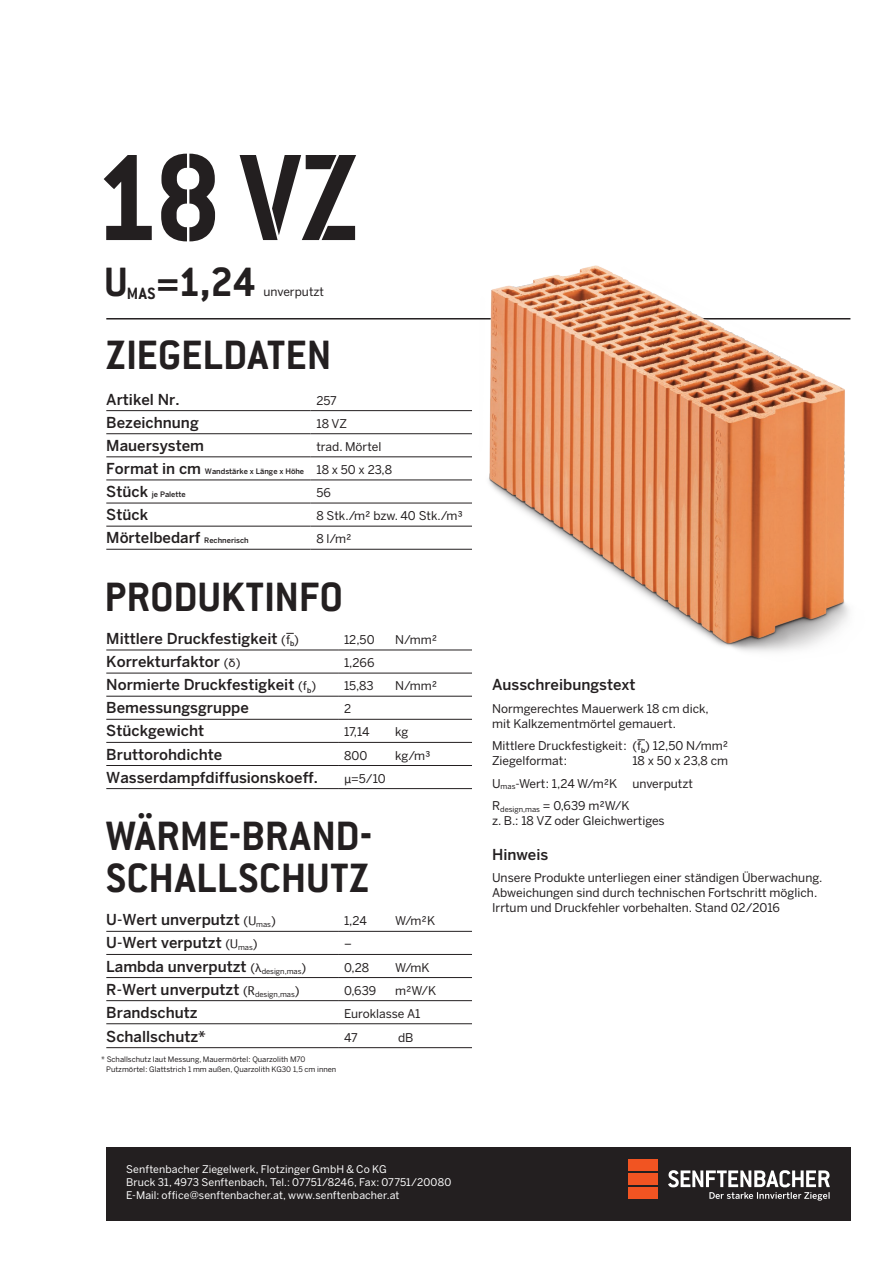
<style>
.page{position:relative;width:893px;height:1263px;background:#fff}
.page>*{position:absolute;margin:0;border:0;box-sizing:border-box;transform-origin:0 0}
.t1{font:135px "OK Stencil";color:#231f20}
.t2{font:700 45px/42px "Conduit ITC";letter-spacing:.005em;color:#231f20}
.t3{font:700 18px "Conduit ITC";color:#231f20}
.t4{font:500 15px "Benton Sans";color:#231f20}
.t5{font:12px/15px "Benton Sans";color:#231f20}
.t6{font:10.5px/12.8px "Benton Sans";letter-spacing:.01em;color:#fff}
.t7{font:7.5px/10.5px "Benton Sans";color:#231f20}
.t8{font:500 7.5px "Benton Sans";color:#231f20}
.s1{font-size:15px}
.s2{font-weight:400;font-size:12px}
.s3{font-size:7.5px}
</style>
<div class="page">
<div style="left:106px;top:1147px;width:744px;height:73px;background:#231f20"></div>
<div style="left:629px;top:1187px;width:29px;height:12px;background:#f15422"></div>
<div style="left:629px;top:1173px;width:29px;height:11px;background:#f15422"></div>
<div style="left:629px;top:1159px;width:29px;height:11px;background:#f15422"></div>
<svg style="left:668px;top:1170px;width:162px;height:30px"></svg>
<hr style="left:106px;top:410px;width:204px;height:1px;background:#231f20">
<hr style="left:310px;top:410px;width:162px;height:1px;background:#231f20">
<hr style="left:106px;top:433px;width:204px;height:1px;background:#231f20">
<hr style="left:310px;top:433px;width:162px;height:1px;background:#231f20">
<hr style="left:106px;top:456px;width:204px;height:1px;background:#231f20">
<hr style="left:310px;top:456px;width:162px;height:1px;background:#231f20">
<hr style="left:106px;top:480px;width:204px;height:1px;background:#231f20">
<hr style="left:310px;top:480px;width:162px;height:1px;background:#231f20">
<hr style="left:106px;top:503px;width:204px;height:1px;background:#231f20">
<hr style="left:310px;top:503px;width:162px;height:1px;background:#231f20">
<hr style="left:106px;top:526px;width:204px;height:1px;background:#231f20">
<hr style="left:310px;top:526px;width:162px;height:1px;background:#231f20">
<hr style="left:106px;top:549px;width:204px;height:1px;background:#231f20">
<hr style="left:310px;top:549px;width:162px;height:1px;background:#231f20">
<hr style="left:106px;top:650px;width:232px;height:1px;background:#231f20">
<hr style="left:338px;top:650px;width:134px;height:1px;background:#231f20">
<hr style="left:106px;top:673px;width:232px;height:1px;background:#231f20">
<hr style="left:338px;top:673px;width:134px;height:1px;background:#231f20">
<hr style="left:106px;top:696px;width:232px;height:1px;background:#231f20">
<hr style="left:338px;top:696px;width:134px;height:1px;background:#231f20">
<hr style="left:106px;top:719px;width:232px;height:1px;background:#231f20">
<hr style="left:338px;top:719px;width:134px;height:1px;background:#231f20">
<hr style="left:106px;top:742px;width:232px;height:1px;background:#231f20">
<hr style="left:338px;top:742px;width:134px;height:1px;background:#231f20">
<hr style="left:106px;top:765px;width:232px;height:1px;background:#231f20">
<hr style="left:338px;top:765px;width:134px;height:1px;background:#231f20">
<hr style="left:106px;top:788px;width:232px;height:1px;background:#231f20">
<hr style="left:338px;top:788px;width:134px;height:1px;background:#231f20">
<hr style="left:106px;top:931px;width:232px;height:1px;background:#231f20">
<hr style="left:338px;top:931px;width:134px;height:1px;background:#231f20">
<hr style="left:106px;top:954px;width:232px;height:1px;background:#231f20">
<hr style="left:338px;top:954px;width:134px;height:1px;background:#231f20">
<hr style="left:106px;top:977px;width:232px;height:1px;background:#231f20">
<hr style="left:338px;top:977px;width:134px;height:1px;background:#231f20">
<hr style="left:106px;top:1000px;width:232px;height:1px;background:#231f20">
<hr style="left:338px;top:1000px;width:134px;height:1px;background:#231f20">
<hr style="left:106px;top:1023px;width:232px;height:1px;background:#231f20">
<hr style="left:338px;top:1023px;width:134px;height:1px;background:#231f20">
<hr style="left:106px;top:1047px;width:232px;height:1px;background:#231f20">
<hr style="left:338px;top:1047px;width:134px;height:1px;background:#231f20">
<hr style="left:106px;top:318px;width:744px;height:1px;background:#231f20">
<img style="left:478px;top:265px;width:373px;height:387px">
<h1 class="t1" style="left:95px;top:119px;width:267px">18 VZ</h1>
<h2 class="t2" style="left:104px;top:260px;width:25px">U</h2>
<h2 class="t2" style="left:156px;top:260px;width:101px">=1,24</h2>
<p class="t5" style="left:263px;top:284px;width:62px">unverputzt</p>
<h3 class="t3" style="left:127px;top:283px;width:30px">MAS</h3>
<h2 class="t2" style="left:106px;top:333px;width:227px">ZIEGELDATEN</h2>
<p class="t4" style="left:106px;top:390px;width:75px">Artikel Nr.</p>
<p class="t5" style="left:316px;top:393px;width:22px">257</p>
<p class="t4" style="left:106px;top:413px;width:94px">Bezeichnung</p>
<p class="t5" style="left:316px;top:416px;width:32px">18 VZ</p>
<p class="t4" style="left:106px;top:436px;width:99px">Mauersystem</p>
<p class="t5" style="left:316px;top:439px;width:67px">trad. Mörtel</p>
<p class="t8" style="left:106px;top:467px;width:287px"><span class="s1">Format in cm</span> Wandstärke x Länge x Höhe <span class="s2">18 x 50 x 23,8</span></p>
<p class="t8" style="left:106px;top:490px;width:81px"><span class="s1">Stück</span> je Palette</p>
<p class="t5" style="left:316px;top:485px;width:16px">56</p>
<p class="t4" style="left:106px;top:506px;width:43px">Stück</p>
<p class="t5" style="left:316px;top:508px;width:148px">8 Stk./m² bzw. 40 Stk./m³</p>
<p class="t4" style="left:106px;top:529px;width:144px">Mörtelbedarf <span class="s3">Rechnerisch</span></p>
<p class="t5" style="left:316px;top:531px;width:37px">8 l/m²</p>
<h2 class="t2" style="left:104px;top:575px;width:240px">PRODUKTINFO</h2>
<p class="t4" style="left:106px;top:630px;width:194px">Mittlere Druckfestigkeit <span class="s2">(f</span><sub>b</sub><span class="s2">)</span></p>
<p class="t5" style="left:344px;top:632px;width:32px">12,50</p>
<p class="t5" style="left:395px;top:632px;width:44px">N/mm²</p>
<p class="t4" style="left:106px;top:653px;width:136px">Korrekturfaktor <span class="s2">( )</span></p>
<p class="t5" style="left:344px;top:655px;width:32px">1,266</p>
<p class="t4" style="left:106px;top:676px;width:211px">Normierte Druckfestigkeit <span class="s2">(f</span><sub>b</sub><span class="s2">)</span></p>
<p class="t5" style="left:344px;top:678px;width:31px">15,83</p>
<p class="t5" style="left:395px;top:678px;width:44px">N/mm²</p>
<p class="t4" style="left:106px;top:699px;width:144px">Bemessungsgruppe</p>
<p class="t5" style="left:344px;top:701px;width:9px">2</p>
<p class="t4" style="left:106px;top:722px;width:99px">Stückgewicht</p>
<p class="t5" style="left:344px;top:724px;width:27px">17,14</p>
<p class="t5" style="left:395px;top:724px;width:15px">kg</p>
<p class="t4" style="left:106px;top:745px;width:117px">Bruttorohdichte</p>
<p class="t5" style="left:344px;top:747px;width:25px">800</p>
<p class="t5" style="left:395px;top:747px;width:37px">kg/m³</p>
<p class="t4" style="left:106px;top:768px;width:213px">Wasserdampfdiffusionskoeff.</p>
<p class="t5" style="left:351px;top:770px;width:36px">=5/10</p>
<h2 class="t2" style="left:106px;top:815px;width:268px">WÄRME-BRAND-<br>SCHALLSCHUTZ</h2>
<p class="t4" style="left:106px;top:911px;width:171px">U-Wert unverputzt <span class="s2">(</span> <sub>mas</sub><span class="s2">)</span></p>
<p class="t5" style="left:344px;top:913px;width:24px">1,24</p>
<p class="t5" style="left:395px;top:913px;width:42px">W/m²K</p>
<p class="t4" style="left:106px;top:934px;width:153px">U-Wert verputzt <span class="s2">(</span> <sub>mas</sub><span class="s2">)</span></p>
<p class="t5" style="left:344px;top:936px;width:9px">–</p>
<p class="t4" style="left:106px;top:957px;width:202px">Lambda unverputzt <span class="s2">(</span> <sub>design,mas</sub><span class="s2">)</span></p>
<p class="t5" style="left:344px;top:959px;width:27px">0,28</p>
<p class="t5" style="left:395px;top:959px;width:36px">W/mK</p>
<p class="t4" style="left:106px;top:980px;width:195px">R-Wert unverputzt <span class="s2">(</span> <sub>design,mas</sub><span class="s2">)</span></p>
<p class="t5" style="left:344px;top:983px;width:34px">0,639</p>
<p class="t5" style="left:395px;top:983px;width:43px">m²W/K</p>
<p class="t4" style="left:106px;top:1003px;width:93px">Brandschutz</p>
<p class="t5" style="left:344px;top:1006px;width:78px">Euroklasse A1</p>
<p class="t4" style="left:106px;top:1027px;width:101px">Schallschutz*</p>
<p class="t5" style="left:344px;top:1030px;width:15px">47</p>
<p class="t5" style="left:398px;top:1030px;width:17px">dB</p>
<p class="t7" style="left:106px;top:1053px;width:232px;text-indent:-5px">* Schallschutz laut Messung, Mauermörtel: Quarzolith M70<br>Putzmörtel: Glattstrich 1 mm außen, Quarzolith KG30 1,5 cm innen</p>
<p class="t4" style="left:492px;top:676px;width:145px">Ausschreibungstext</p>
<p class="t5" style="left:492px;top:701px;width:218px">Normgerechtes Mauerwerk 18 cm dick, mit Kalkzementmörtel gemauert.</p>
<p class="t5" style="left:492px;top:738px;width:238px">Mittlere Druckfestigkeit : (f<sub>b</sub>) 12,50 N/mm²<br>Ziegelformat:</p>
<p class="t5" style="left:632px;top:753px;width:97px">18 x 50 x 23,8 cm</p>
<p class="t5" style="left:492px;top:776px;width:127px">U<sub>mas</sub>-Wert: 1,24 W/m²K</p>
<p class="t5" style="left:632px;top:776px;width:62px">unverputzt</p>
<p class="t5" style="left:492px;top:798px;width:174px">R<sub>design,mas</sub> = 0,639 m²W/K<br>z. B.: 18 VZ oder Gleichwertiges</p>
<p class="t4" style="left:492px;top:845px;width:58px">Hinweis</p>
<p class="t5" style="left:492px;top:870px;width:332px">Unsere Produkte unterliegen einer ständigen Überwachung.<br>Abweichungen sind durch technischen Fortschritt möglich.<br>Irrtum und Druckfehler vorbehalten. Stand 02/2016</p>
<p class="t6" style="left:126px;top:1163px;width:326px">Senftenbacher Ziegelwerk, Flotzinger GmbH &amp; Co KG<br>Bruck 31, 4973 Senftenbach, Tel.: 07751/8246, Fax: 07751/20080<br>E-Mail: office@senftenbacher.at, www.senftenbacher.at</p>
</div>
